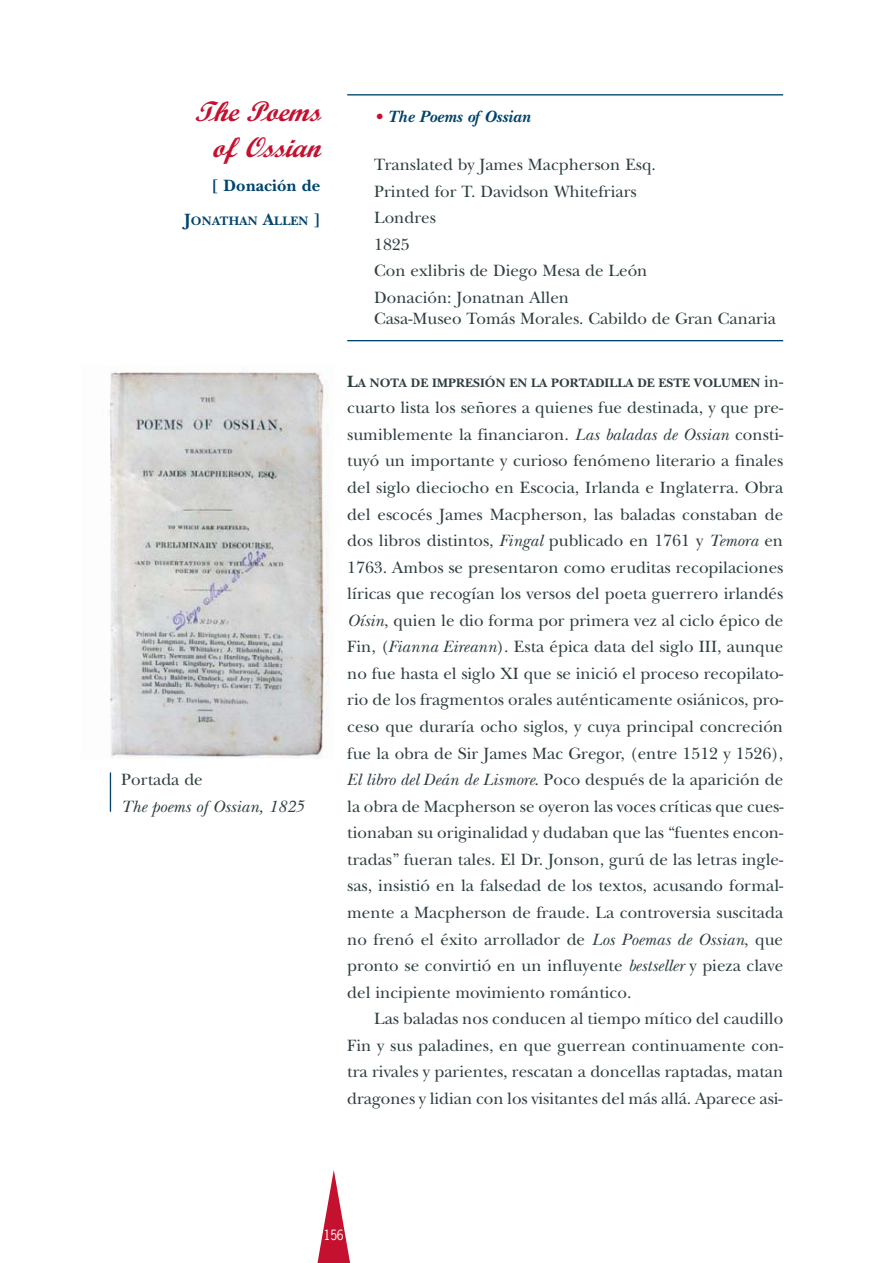
<style>
.page{position:relative;width:893px;height:1263px;background:#fff}
.page>*{position:absolute;margin:0;border:0;box-sizing:border-box;transform-origin:0 0}
.t1{font:italic 700 28.5px/36px "Script";color:#c41130;text-align:right}
.t2{font:17.1px/26.5px "New Baskerville";color:#2e3e41;text-align:justify}
.t3{font:italic 17.1px "New Baskerville";color:#2e3e41}
.t4{font:italic 700 17.1px "New Baskerville";color:#00446b}
.t5{font:700 17.1px "New Baskerville";letter-spacing:.01em;color:#00446b}
.t6{font:13.35px "News Gothic";color:#fff;scale:.9 1}
.t7{font:700 12.75px "New Baskerville";color:#2e3e41}
.t8{font:700 12.75px "New Baskerville";letter-spacing:.015em;color:#00446b}
.s1{font-size:17.1px}
.s2{color:#c41130}
.s3{font-weight:400;font-size:17.1px}
.s4{font-style:italic}
</style>
<div class="page">
<hr style="left:347px;top:94px;width:436px;height:1px;background:#00446b">
<hr style="left:347px;top:340px;width:436px;height:1px;background:#00446b">
<svg style="left:317px;top:1170px;width:33px;height:93px"></svg>
<img style="left:110px;top:365px;width:219px;height:394px">
<hr style="left:110px;top:773px;width:1px;height:39px;background:#00446b">
<h1 class="t1" style="left:195px;top:97px;width:133px">The Poems of Ossian</h1>
<p class="t5" style="left:212px;top:180px;width:110px">[ Donación de</p>
<p class="t8" style="left:184px;top:217px;width:137px"><span class="s1">J</span>ONATHAN <span class="s1">A</span>LLEN <span class="s1">]</span></p>
<p class="t2" style="left:121px;top:768px;width:83px">Portada de</p>
<p class="t3" style="left:121px;top:800px;width:184px">The poems of Ossian, 1825</p>
<p class="t4" style="left:374px;top:111px;width:158px"><span class="s2">•</span> The Poems of Ossian</p>
<p class="t2" style="left:374px;top:153px;width:283px;text-align:left">Translated by James Macpherson Esq.<br>Printed for T. Davidson Whitefriars<br>Londres<br>1825<br>Con exlibris de Diego Mesa de León<br>Donación: Jonatnan Allen</p>
<p class="t2" style="left:374px;top:307px;width:403px">Casa-Museo Tomás Morales. Cabildo de Gran Canaria</p>
<p class="t7" style="left:347px;top:378px;width:437px"><span class="s1">L</span>A NOTA DE IMPRESIÓN EN LA PORTADILLA DE ESTE VOLUMEN <span class="s3">in-</span></p>
<p class="t2" style="left:347px;top:397px;width:437px">cuarto lista los señores a quienes fue destinada, y que pre&shy;sumiblemente la financiaron. <span class="s4">Las baladas de Ossian</span> consti&shy;tuyó un importante y curioso fenómeno literario a finales del siglo dieciocho en Escocia, Irlanda e Inglaterra. Obra del escocés James Macpherson, las baladas constaban de dos libros distintos, <span class="s4">Fingal</span> publicado en 1761 y <span class="s4">Temora</span> en 1763. Ambos se presentaron como eruditas recopilaciones líricas que recogían los versos del poeta guerrero irlandés <span class="s4">Oísin</span>, quien le dio forma por primera vez al ciclo épico de Fin, (<span class="s4">Fianna Eireann</span>). Esta épica data del siglo III, aunque no fue hasta el siglo XI que se inició el proceso recopilato&shy;rio de los fragmentos orales auténticamente osiánicos, pro&shy;ceso que duraría ocho siglos, y cuya principal concreción fue la obra de Sir James Mac Gregor, (entre 1512 y 1526), <span class="s4">El libro del Deán de Lismore</span>. Poco después de la aparición de la obra de Macpherson se oyeron las voces críticas que cues&shy;tionaban su originalidad y dudaban que las “fuentes encon&shy;tradas” fueran tales. El Dr. Jonson, gurú de las letras ingle&shy;sas, insistió en la falsedad de los textos, acusando formal&shy;mente a Macpherson de fraude. La controversia suscitada no frenó el éxito arrollador de <span class="s4">Los Poemas de Ossian</span>, que pronto se convirtió en un influyente <span class="s4">bestseller</span> y pieza clave del incipiente movimiento romántico.</p>
<p class="t2" style="left:347px;top:1008px;width:437px;text-indent:27px">Las baladas nos conducen al tiempo mítico del caudillo Fin y sus paladines, en que guerrean continuamente con&shy;tra rivales y parientes, rescatan a doncellas raptadas, matan dragones y lidian con los visitantes del más allá. Aparece asi-</p>
<p class="t6" style="left:324px;top:1229px;width:24px">156</p>
</div>
